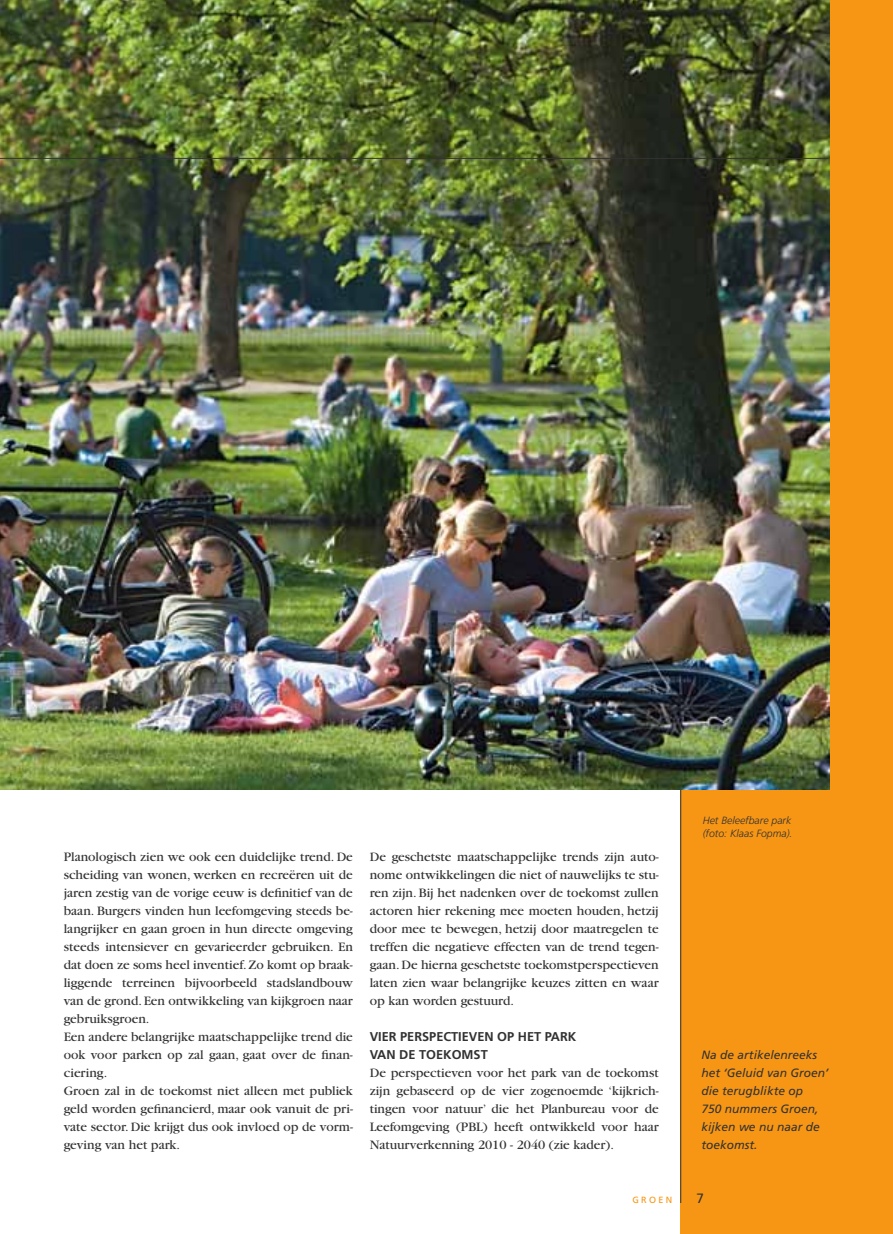
<style>
.page{position:relative;width:893px;height:1234px;background:#fff}
.page>*{position:absolute;margin:0;border:0;box-sizing:border-box;transform-origin:0 0}
.t1{font:13.5px/18px "Garamond";color:#323232;text-align:justify}
.t2{font:13.5px "Frutiger";color:#323232}
.t3{font:700 12.75px/18px "Frutiger";color:#323232}
.t4{font:italic 12px/18px "Frutiger";color:#323232}
.t5{font:italic 300 10.5px/12.6px "Frutiger";color:#323232}
.t6{font:9px "Frutiger";letter-spacing:.26em;color:#f79615}
</style>
<div class="page">
<div style="left:681px;top:0;width:212px;height:1233px;background:#f79615"></div>
<hr style="left:680px;top:85px;width:1px;height:1117px;background:#323232">
<img style="left:0;top:0;width:829px;height:789px">
<hr style="left:0;top:158px;width:828px;height:1px;background:#323232">
<p class="t1" style="left:64px;top:847px;width:291px;text-align:left">Planologisch zien we ook een duidelijke trend. De scheiding van wonen, werken en recreëren uit de jaren zestig van de vorige eeuw is definitief van de baan. Burgers vinden hun leefomgeving steeds be&shy;langrijker en gaan groen in hun directe omgeving steeds intensiever en gevarieerder gebruiken. En dat doen ze soms heel inventief. Zo komt op braak&shy;liggende terreinen bijvoorbeeld stadslandbouw van de grond. Een ontwikkeling van kijkgroen naar gebruiksgroen.<br>Een andere belangrijke maatschappelijke trend die ook voor parken op zal gaan, gaat over de finan&shy;ciering.<br>Groen zal in de toekomst niet alleen met publiek geld worden gefinancierd, maar ook vanuit de pri&shy;vate sector. Die krijgt dus ook invloed op de vorm&shy;geving van het park.</p>
<p class="t1" style="left:370px;top:847px;width:290px">De geschetste maatschappelijke trends zijn auto&shy;nome ontwikkelingen die niet of nauwelijks te stu&shy;ren zijn. Bij het nadenken over de toekomst zullen actoren hier rekening mee moeten houden, hetzij door mee te bewegen, hetzij door maatregelen te treffen die negatieve effecten van de trend tegen&shy;gaan. De hierna geschetste toekomstperspectieven laten zien waar belangrijke keuzes zitten en waar op kan worden gestuurd.</p>
<p class="t3" style="left:370px;top:1027px;width:208px">VIER PERSPECTIEVEN OP H ET PARK<br>VAN DE TOEKOM ST</p>
<p class="t1" style="left:370px;top:1063px;width:290px">De perspectieven voor het park van de toekomst zijn gebaseerd op de vier zogenoemde ‘kijkrich&shy;tingen voor natuur’ die het Planbureau voor de Leefomgeving (PBL) heeft ontwikkeld voor haar Natuurverkenning 2010 - 2040 (zie kader).</p>
<p class="t5" style="left:703px;top:814px;width:91px">Het Beleefbare park (foto: Klaas Fopma).</p>
<p class="t4" style="left:702px;top:1045px;width:128px">Na de artikelenreeks het ‘Geluid van Groen’ die terugblikte op<br>750 nummers Groen, kijken we nu naar de toekomst.</p>
<p class="t6" style="left:632px;top:1194px;width:41px">GROEN</p>
<p class="t2" style="left:697px;top:1189px;width:9px">7</p>
</div>
